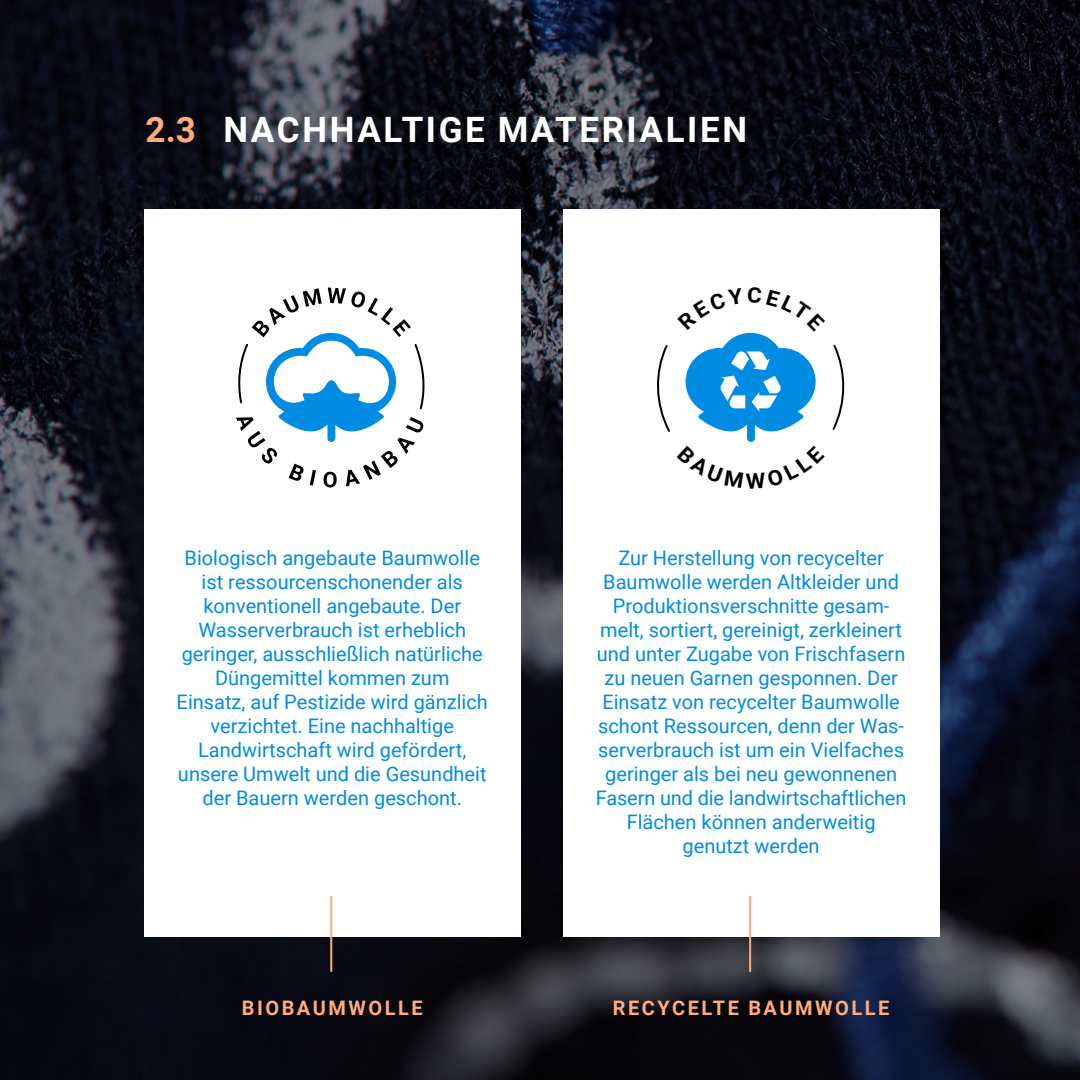
<style>
.page{position:relative;width:1080px;height:1080px;background:#fff}
.page>*{position:absolute;margin:0;border:0;box-sizing:border-box;transform-origin:0 0}
.t1{font:700 35px "Roboto";letter-spacing:.075em;color:#fff}
.t2{font:20px/24px "Roboto";color:#018ce4;text-align:center}
.t3{font:700 20px "Roboto";letter-spacing:.125em;color:#ffac7c}
.s1{color:#ffac7c}
</style>
<div class="page">
<img style="left:0;top:0;width:1080px;height:1080px">
<div style="left:144px;top:209px;width:377px;height:728px;background:#fff"></div>
<hr style="left:330px;top:896px;width:2px;height:76px;background:#ffac7c">
<svg style="left:236px;top:287px;width:189px;height:201px"></svg>
<div style="left:563px;top:209px;width:376px;height:728px;background:#fff"></div>
<hr style="left:749px;top:896px;width:2px;height:76px;background:#ffac7c">
<svg style="left:657px;top:332px;width:188px;height:110px"></svg>
<h1 class="t1" style="left:146px;top:105px;width:603px"><span class="s1">2.3</span> NACHHALTIGE MATERIALIEN</h1>
<p class="t2" style="left:177px;top:545px;width:313px">Biologisch angebaute Baumwolle ist ressourcenschonender als konventionell angebaute. Der<br>Wasserverbrauch ist erheblich geringer, ausschließlich natürliche<br>Düngemittel kommen zum<br>Einsatz, auf Pestizide wird gänzlich verzichtet. Eine nachhaltige<br>Landwirtschaft wird gefördert, unsere Umwelt und die Gesundheit der Bauern werden geschont.</p>
<p class="t3" style="left:242px;top:994px;width:182px">BIOBAUMWOLLE</p>
<p class="t2" style="left:596px;top:545px;width:312px">Zur Herstellung von recycelter<br>Baumwolle werden Altkleider und<br>Produktionsverschnitte gesam&shy;melt, sortiert, gereinigt, zerkleinert und unter Zugabe von Frischfasern zu neuen Garnen gesponnen. Der<br>Einsatz von recycelter Baumwolle schont Ressourcen, denn der Was&shy;serverbrauch ist um ein Vielfaches geringer als bei neu gewonnenen<br>Fasern und die landwirtschaftlichen<br>Flächen können anderweitig genutzt werden</p>
<p class="t3" style="left:613px;top:994px;width:278px">RECYCELTE BAUMWOLLE</p>
</div>
